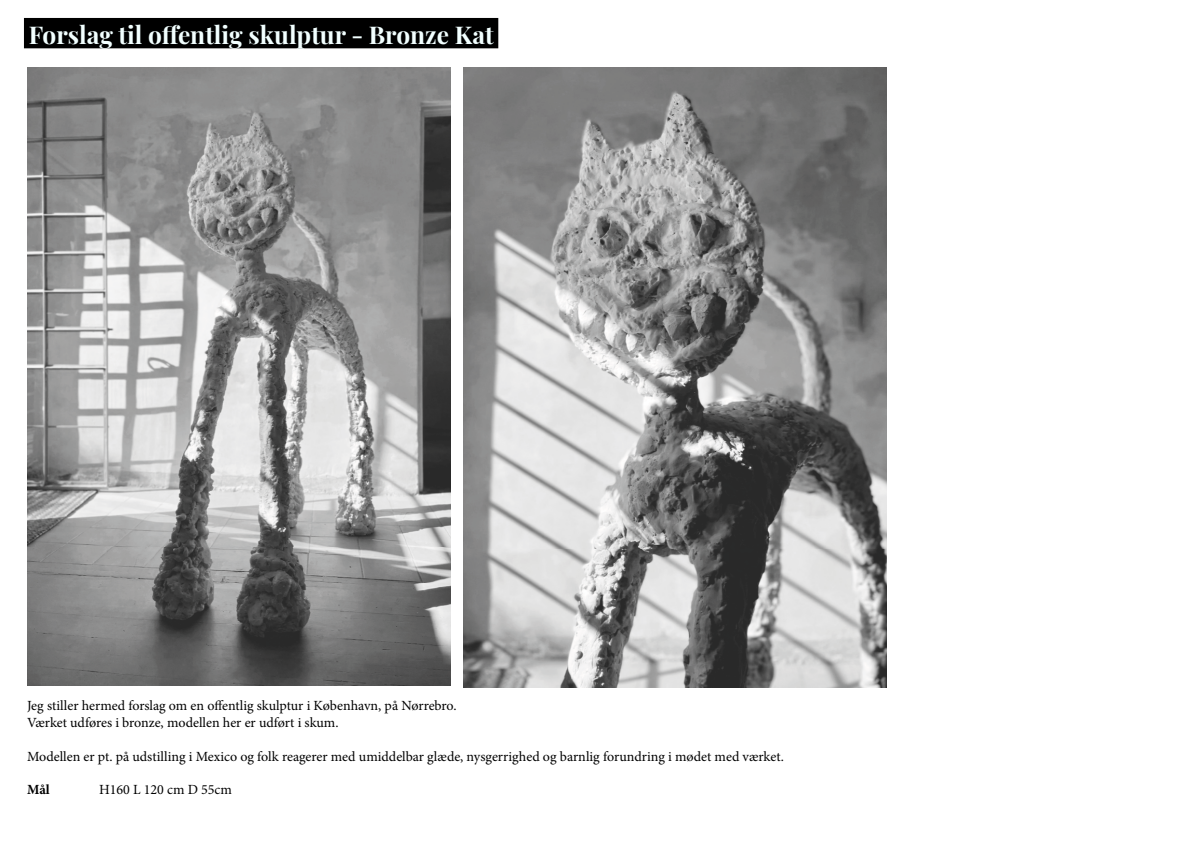
<style>
.page{position:relative;width:1191px;height:842px;background:#fff}
.page>*{position:absolute;margin:0;border:0;box-sizing:border-box;transform-origin:0 0}
.t1{font:700 24.5px "Playfair Display";color:#f2ffff}
.t2{font:14px/16.8px "Minion Pro";color:#000}
.t3{font:700 14px "Minion Pro";color:#000}
</style>
<div class="page">
<div style="left:24px;top:18px;width:474px;height:30px;background:#000"></div>
<img style="left:464px;top:68px;width:422px;height:620px">
<img style="left:27px;top:67px;width:423px;height:618px">
<h1 class="t1" style="left:29px;top:15px;width:466px">Forslag til offentlig skulptur - Bronze Kat</h1>
<p class="t2" style="left:27px;top:698px;width:431px">Jeg stiller hermed forslag om en offentlig skulptur i København, på Nørrebro.<br>Værket udføres i bronze, modellen her er udført i skum.</p>
<p class="t2" style="left:27px;top:748px;width:758px">Modellen er pt. på udstilling i Mexico og folk reagerer med umiddelbar glæde, nysgerrighed og barnlig forundring i mødet med værket.</p>
<p class="t3" style="left:27px;top:782px;width:24px">Mål</p>
<p class="t2" style="left:99px;top:782px;width:134px">H160 L 120 cm D 55cm</p>
</div>
